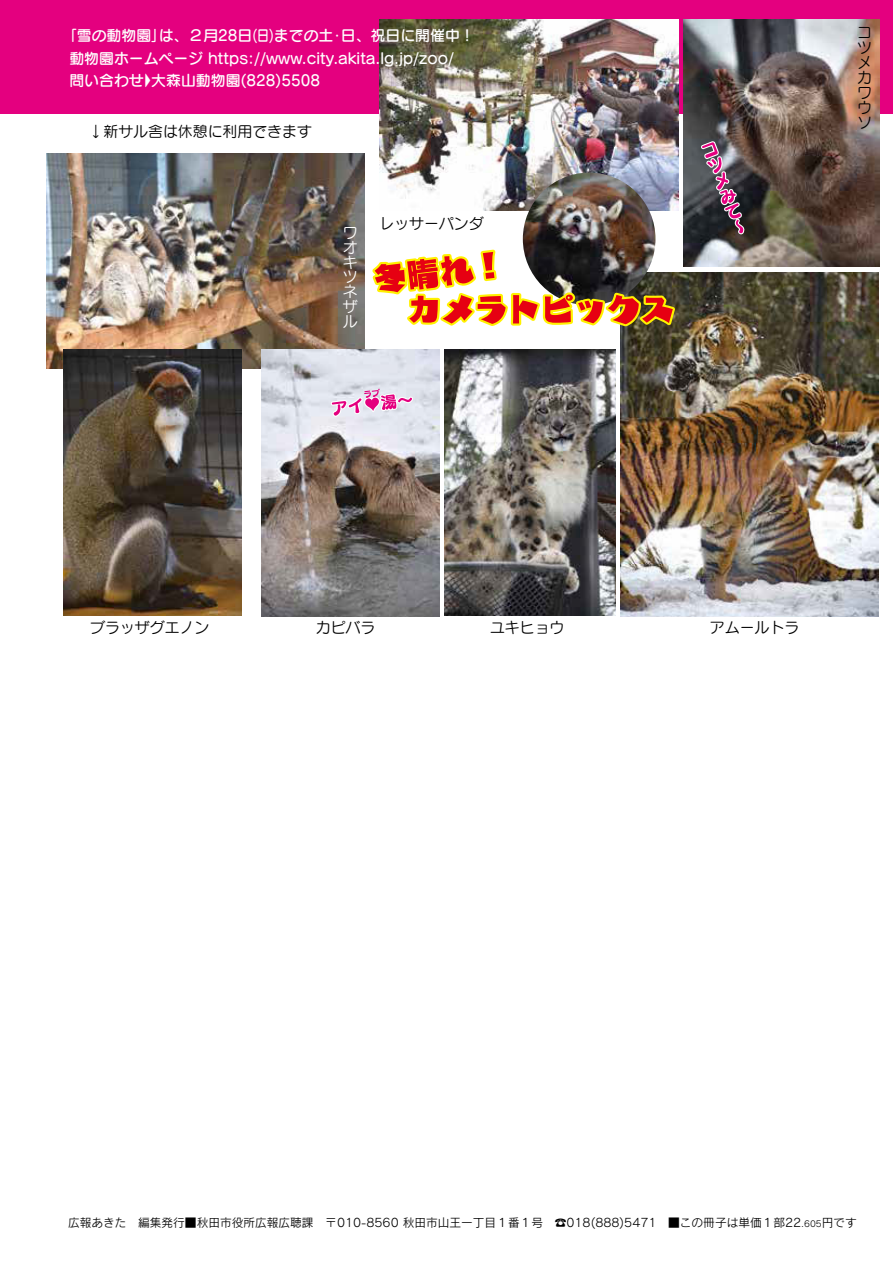
<style>
.page{position:relative;width:893px;height:1263px;background:#fff}
.page>*{position:absolute;margin:0;border:0;box-sizing:border-box;transform-origin:0 0}
.t1{font:14.85px/22.5px "Seurat Pro DB";color:#fff}
.t2{font:14.85px/14.9px "Seurat Pro M";color:#000;text-align:justify}
.t3{font:14.85px/14.9px "Seurat Pro M";color:#fff;text-align:justify}
.t4{font:11.7px "Rodin Pro M";color:#000}
.t5{font:8.55px "Rodin Pro M";color:#000}
.s1{font-size:11.7px}
</style>
<div class="page">
<div style="left:0;top:0;width:893px;height:114px;background:#e4007f"></div>
<img style="left:620px;top:272px;width:259px;height:344px">
<img style="left:46px;top:154px;width:318px;height:215px">
<img style="left:379px;top:19px;width:299px;height:192px">
<img style="left:684px;top:19px;width:195px;height:247px">
<img style="left:444px;top:349px;width:172px;height:267px">
<img style="left:64px;top:349px;width:177px;height:267px">
<img style="left:261px;top:349px;width:178px;height:267px">
<img style="left:523px;top:173px;width:132px;height:132px;border-radius:66px">
<svg style="left:372px;top:244px;width:304px;height:83px"></svg>
<svg style="left:699px;top:133px;width:47px;height:103px;background:#654f5d"></svg>
<svg style="left:330px;top:372px;width:84px;height:48px;background:#e2cae0"></svg>
<p class="t1" style="left:69px;top:24px;width:407px">｢雪の動物園は｣ 、２月28日日( )までの土日･ 、祝日に開催中!動物園ホームページ https://www.city.akita l g. j p. /zoo/<br>問い合わせ▶大森山動物園)828(5508</p>
<p class="t2" style="left:89px;top:124px;width:225px">↓新サル舎は休憩に利用できます</p>
<p class="t3" style="left:343px;top:224px;width:16px">ワオキツネザル</p>
<p class="t2" style="left:379px;top:215px;width:106px">レッサーパンダ</p>
<p class="t2" style="left:90px;top:619px;width:121px">ブラッザグエノン</p>
<p class="t2" style="left:316px;top:619px;width:61px">カピバラ</p>
<p class="t2" style="left:490px;top:619px;width:76px">ユキヒョウ</p>
<p class="t2" style="left:857px;top:25px;width:15px">コツメカワウソ</p>
<p class="t2" style="left:710px;top:619px;width:91px">アムールトラ</p>
<p class="t4" style="left:68px;top:1215px;width:719px">広報あきた　編集発行■秋田市役所広報広聴課　〒010-8560 秋田市山王一丁目１番１号　☎018(888)5471　■この冊子は単価１部</p>
<p class="t5" style="left:785px;top:1218px;width:38px"><span class="s1">22</span>.605</p>
<p class="t4" style="left:822px;top:1215px;width:37px">円です</p>
</div>
